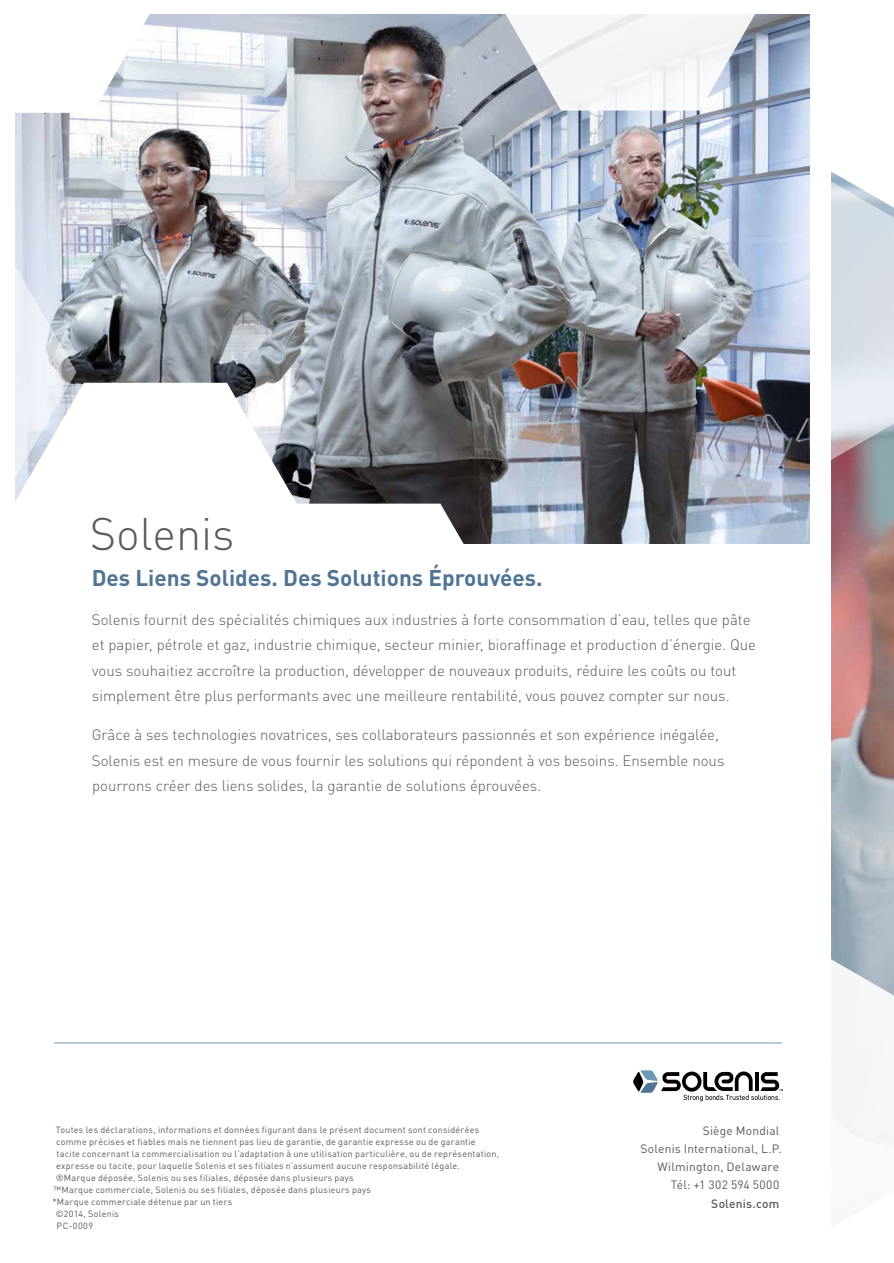
<style>
.page{position:relative;width:894px;height:1263px;background:#fff}
.page>*{position:absolute;margin:0;border:0;box-sizing:border-box;transform-origin:0 0}
.t1{font:300 45px "DINOT";color:#58595b}
.t2{font:700 22.5px "DINOT";color:#507594}
.t3{font:300 15px/25.5px "DINOT";color:#58595b}
.t4{font:12px/18px "DINOT";letter-spacing:.015em;color:#58595b;text-align:right}
.t5{font:500 12px "DINOT";letter-spacing:.015em;color:#58595b}
.t6{font:9px "DINOT";letter-spacing:.025em;color:#58595b}
</style>
<div class="page">
<img style="left:15px;top:14px;width:794px;height:529px">
<svg style="left:15px;top:14px;width:143px;height:99px"></svg>
<svg style="left:491px;top:14px;width:277px;height:97px"></svg>
<svg style="left:298px;top:503px;width:213px;height:41px"></svg>
<svg style="left:15px;top:248px;width:61px;height:135px"></svg>
<svg style="left:15px;top:383px;width:283px;height:160px"></svg>
<img style="left:831px;top:464px;width:62px;height:487px">
<svg style="left:692px;top:951px;width:201px;height:195px"></svg>
<svg style="left:831px;top:171px;width:62px;height:293px"></svg>
<svg style="left:633px;top:1070px;width:149px;height:31px"></svg>
<hr style="left:54px;top:1042px;width:727px;height:1px;background:#6d9ab7">
<h1 class="t1" style="left:90px;top:506px;width:146px">Solenis</h1>
<h2 class="t2" style="left:92px;top:563px;width:452px">Des Liens Solides. Des Solutions Éprouvées.</h2>
<p class="t3" style="left:92px;top:606px;width:665px">Solenis fournit des spécialités chimiques aux industries à forte consommation d’eau, telles que pâte et papier, pétrole et gaz, industrie chimique, secteur minier, bioraffinage et production d’énergie. Que vous souhaitiez accroître la production, développer de nouveaux produits, réduire les coûts ou tout simplement être plus performants avec une meilleure rentabilité, vous pouvez compter sur nous.</p>
<p class="t3" style="left:92px;top:722px;width:633px">Grâce à ses technologies novatrices, ses collaborateurs passionnés et son expérience inégalée,<br>Solenis est en mesure de vous fournir les solutions qui répondent à vos besoins. Ensemble nous pourrons créer des liens solides, la garantie de solutions éprouvées.</p>
<p class="t6" style="left:56px;top:1123px;width:425px">Toutes les déclarations, informations et données figurant dans le présent document sont considérées</p>
<p class="t6" style="left:56px;top:1135px;width:421px">comme précises et fiables mais ne tiennent pas lieu de garantie, de garantie expresse ou de garantie</p>
<p class="t6" style="left:56px;top:1147px;width:444px">tacite concernant la commercialisation ou l’adaptation à une utilisation particulière, ou de représentation,</p>
<p class="t6" style="left:56px;top:1159px;width:405px">expresse ou tacite, pour laquelle Solenis et ses filiales n’assument aucune responsabilité légale.</p>
<p class="t6" style="left:56px;top:1171px;width:299px">®Marque déposée, Solenis ou ses filiales, déposée dans plusieurs pays</p>
<p class="t6" style="left:54px;top:1183px;width:319px">™Marque commerciale, Solenis ou ses filiales, déposée dans plusieurs pays</p>
<p class="t6" style="left:52px;top:1195px;width:181px">*Marque commerciale détenue par un tiers</p>
<p class="t6" style="left:56px;top:1207px;width:65px">©2014, Solenis</p>
<p class="t6" style="left:57px;top:1219px;width:38px">PC-0009</p>
<p class="t4" style="left:640px;top:1121px;width:143px">Siège Mondial<br>Solenis International, L.P.<br>Wilmington, Delaware<br>Tél: +1 302 594 5000</p>
<p class="t5" style="left:711px;top:1196px;width:69px">Solenis.com</p>
</div>
